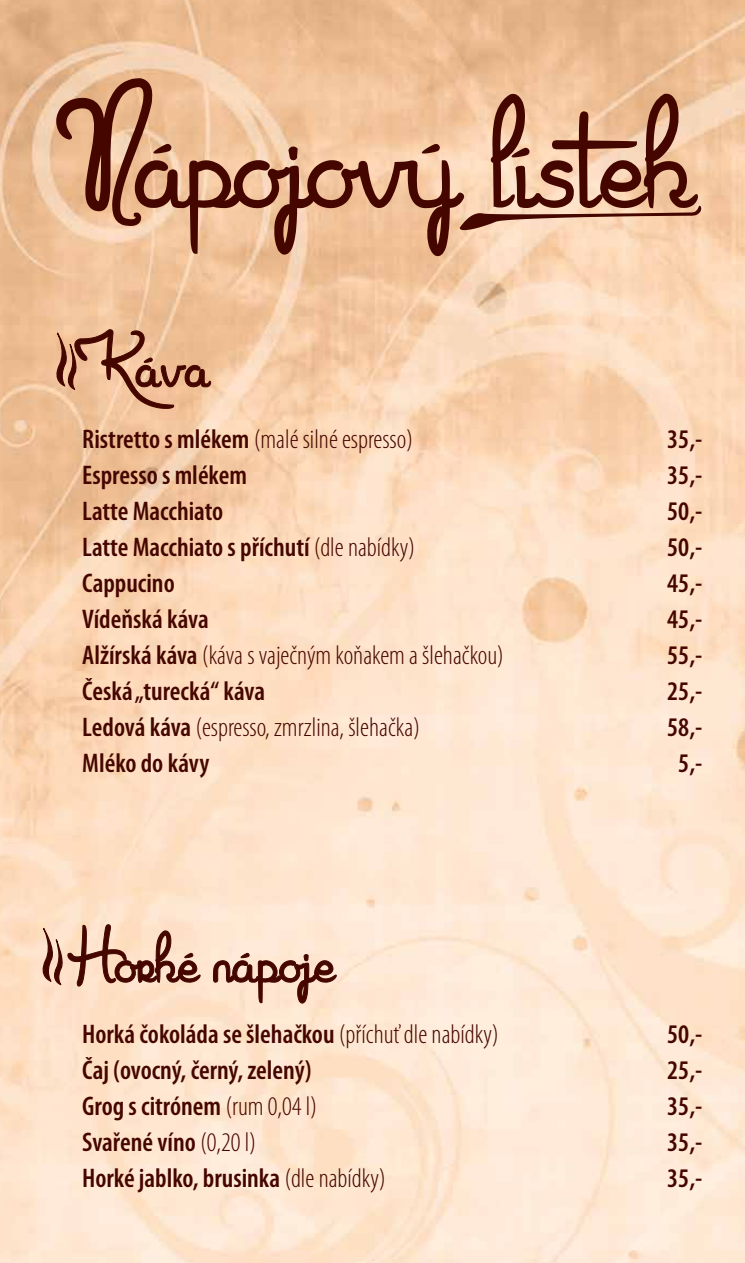
<style>
.page{position:relative;width:745px;height:1263px;background:#fff}
.page>*{position:absolute;margin:0;border:0;box-sizing:border-box;transform-origin:0 0}
.t1{font:133.65px "Marguerite";letter-spacing:.03em;color:#460600}
.t2{font:60px "Marguerite";letter-spacing:.03em;color:#460600}
.t3{font:600 condensed 27px/36px "Myriad Pro";color:#460600}
.s1{font-size:116.7px}
.s2{font-weight:300}
</style>
<div class="page">
<img style="left:0;top:0;width:744px;height:1263px">
<svg style="left:51px;top:329px;width:160px;height:80px;background:#dfaf8a"></svg>
<svg style="left:212px;top:952px;width:125px;height:52px;background:#e7c9b6"></svg>
<svg style="left:38px;top:924px;width:163px;height:63px;background:#e4c3ad"></svg>
<h1 class="t1" style="left:53px;top:84px;width:886px">Nápojový lístek<span class="s1">-</span></h1>
<h2 class="t2" style="left:100px;top:331px;width:109px">Káva</h2>
<p class="t3" style="left:82px;top:422px;width:423px">Ristretto s mlékem <span class="s2">(malé silné espresso)<br></span>Espresso s mlékem<br>Latte Macchiato<br>Latte Macchiato s příchutí <span class="s2">(dle nabídky)<br></span>Cappucino<br>Vídeňská káva<br>Alžírská káva <span class="s2">(káva s vaječným koňakem a šlehačkou)<br></span>Česká „turecká“ káva<br>Ledová káva <span class="s2">(espresso, zmrzlina, šlehačka)<br></span>Mléko do kávy</p>
<p class="t3" style="left:666px;top:421px;width:37px;text-align:center">35,-<br>35,-<br>50,-<br>50,-<br>45,-<br>45,-<br>55,-<br>25,-<br>58,-<br>5,-</p>
<h2 class="t2" style="left:71px;top:926px;width:264px">Horké nápoje</h2>
<p class="t3" style="left:82px;top:1017px;width:418px">Horká čokoláda se šlehačkou <span class="s2">(příchuť dle nabídky)<br></span>Čaj (ovocný, černý, zelený)<br>Grog s citrónem <span class="s2">(rum 0,04 l)<br></span>Svařené víno <span class="s2">(0,20 l)<br></span>Horké jablko, brusinka <span class="s2">(dle nabídky)</span></p>
<p class="t3" style="left:666px;top:1017px;width:37px;text-align:justify">50,- 25,- 35,- 35,- 35,-</p>
</div>
